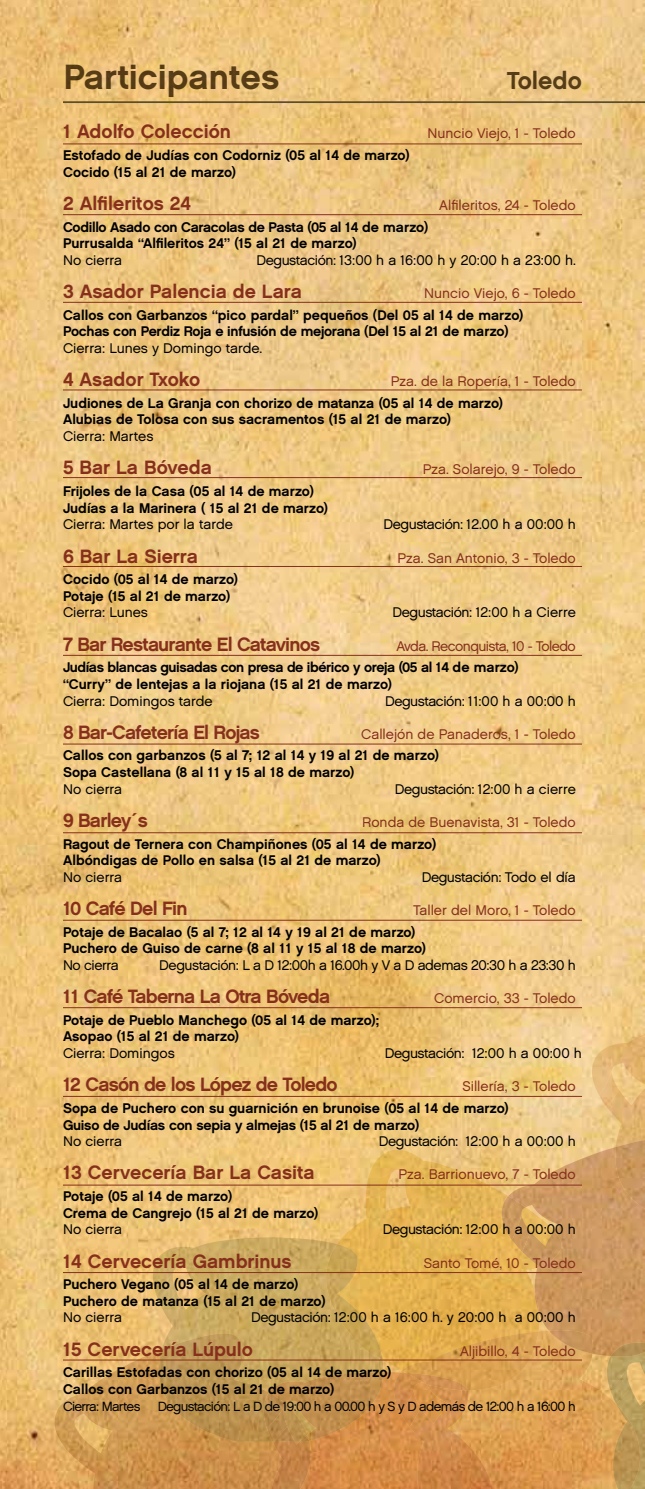
<style>
.page{position:relative;width:645px;height:1489px;background:#fff}
.page>*{position:absolute;margin:0;border:0;box-sizing:border-box;transform-origin:0 0}
.t1{font:35px "Chalet New York Nineteen Sixty";color:#5c4e2c}
.t2{font:24.5px "Chalet New York Nineteen Sixty";color:#5c4e2c}
.t3{font:19.25px "Chalet New York Nineteen Sixty";letter-spacing:-.01em;color:#86301c}
.t4{font:19.25px "Chalet New York Nineteen Sixty";letter-spacing:-.04em;color:#86301c}
.t5{font:14px/16.6px "Chalet New York Nineteen Sixty";color:#000}
.t6{font:14px "Chalet London Nineteen Sixty";letter-spacing:-.03em;color:#000}
.t7{font:14px "Chalet London Nineteen Sixty";color:#86301c}
.t8{font:14px "Chalet London Nineteen Sixty";letter-spacing:-.005em;color:#000}
.t9{font:14px/16.6px "Chalet New York Nineteen Sixty";letter-spacing:-.03em;color:#000}
.t10{font:14px "Chalet London Nineteen Sixty";letter-spacing:-.04em;color:#86301c}
.t11{font:13.3px "Chalet London Nineteen Sixty";letter-spacing:-.05em;color:#000}
</style>
<div class="page">
<img style="left:0;top:0;width:645px;height:1488px">
<svg style="left:53px;top:1011px;width:592px;height:477px;background:#deb066"></svg>
<hr style="left:63px;top:101px;width:582px;height:2px;background:#5c4e2c">
<hr style="left:63px;top:214px;width:519px;height:1px;background:#86301c">
<hr style="left:63px;top:143px;width:519px;height:1px;background:#86301c">
<hr style="left:63px;top:302px;width:519px;height:1px;background:#86301c">
<hr style="left:63px;top:389px;width:519px;height:1px;background:#86301c">
<hr style="left:63px;top:477px;width:519px;height:1px;background:#86301c">
<hr style="left:63px;top:566px;width:519px;height:1px;background:#86301c">
<hr style="left:63px;top:655px;width:519px;height:1px;background:#86301c">
<hr style="left:63px;top:743px;width:519px;height:1px;background:#86301c">
<hr style="left:63px;top:832px;width:519px;height:1px;background:#86301c">
<hr style="left:63px;top:919px;width:519px;height:1px;background:#86301c">
<hr style="left:63px;top:1007px;width:519px;height:1px;background:#86301c">
<hr style="left:63px;top:1095px;width:519px;height:1px;background:#86301c">
<hr style="left:63px;top:1184px;width:519px;height:1px;background:#86301c">
<hr style="left:63px;top:1271px;width:519px;height:1px;background:#86301c">
<hr style="left:63px;top:1359px;width:519px;height:1px;background:#86301c">
<h1 class="t1" style="left:63px;top:56px;width:218px">Participantes</h1>
<h2 class="t2" style="left:507px;top:66px;width:77px">Toledo</h2>
<h3 class="t3" style="left:63px;top:120px;width:169px">1 Adolfo Colección</h3>
<p class="t7" style="left:427px;top:125px;width:150px">Nuncio Viejo, 1 - Toledo</p>
<p class="t5" style="left:63px;top:147px;width:348px">Estofado de Judías con Codorniz (05 al 14 de marzo)<br>Cocido (15 al 21 de marzo)</p>
<h3 class="t3" style="left:63px;top:191px;width:130px">2 Alfileritos 24</h3>
<p class="t7" style="left:439px;top:196px;width:138px">Alfileritos, 24 - Toledo</p>
<p class="t5" style="left:63px;top:218px;width:367px">Codillo Asado con Caracolas de Pasta (05 al 14 de marzo)<br>Purrusalda “Alfileritos 24” (15 al 21 de marzo)</p>
<p class="t8" style="left:63px;top:251px;width:61px">No cierra</p>
<p class="t6" style="left:257px;top:251px;width:321px">Degustación: 13:00 h a 16:00 h y 20:00 h a 23:00 h.</p>
<h3 class="t3" style="left:63px;top:280px;width:241px">3 Asador Palencia de Lara</h3>
<p class="t7" style="left:424px;top:285px;width:153px">Nuncio Viejo, 6 - Toledo</p>
<p class="t5" style="left:63px;top:306px;width:462px">Callos con Garbanzos “pico pardal” pequeños (Del 05 al 14 de marzo)<br>Pochas con Perdiz Roja e infusión de mejorana (Del 15 al 21 de marzo)</p>
<p class="t8" style="left:63px;top:339px;width:201px">Cierra: Lunes y Domingo tarde.</p>
<h3 class="t3" style="left:63px;top:368px;width:139px">4 Asador Txoko</h3>
<p class="t7" style="left:391px;top:373px;width:186px">Pza. de la Ropería, 1 - Toledo</p>
<p class="t5" style="left:63px;top:394px;width:441px">Judiones de La Granja con chorizo de matanza (05 al 14 de marzo)<br>Alubias de Tolosa con sus sacramentos (15 al 21 de marzo)</p>
<p class="t8" style="left:63px;top:427px;width:92px">Cierra: Martes</p>
<h3 class="t3" style="left:63px;top:456px;width:150px">5 Bar La Bóveda</h3>
<p class="t7" style="left:423px;top:461px;width:155px">Pza. Solarejo, 9 - Toledo</p>
<p class="t5" style="left:63px;top:482px;width:267px">Frijoles de la Casa (05 al 14 de marzo)<br>Judías a la Marinera ( 15 al 21 de marzo)</p>
<p class="t8" style="left:63px;top:516px;width:171px">Cierra: Martes por la tarde</p>
<p class="t6" style="left:384px;top:516px;width:194px">Degustación: 12.00 h a 00:00 h</p>
<h3 class="t3" style="left:63px;top:544px;width:137px">6 Bar La Sierra</h3>
<p class="t7" style="left:397px;top:549px;width:180px">Pza. San Antonio, 3 - Toledo</p>
<p class="t5" style="left:63px;top:571px;width:177px">Cocido (05 al 14 de marzo)<br>Potaje (15 al 21 de marzo)</p>
<p class="t8" style="left:63px;top:604px;width:86px">Cierra: Lunes</p>
<p class="t6" style="left:393px;top:604px;width:185px">Degustación: 12:00 h a Cierre</p>
<h3 class="t4" style="left:63px;top:632px;width:259px">7 Bar Restaurante El Catavinos</h3>
<p class="t10" style="left:396px;top:637px;width:181px">Avda. Reconquista, 10 - Toledo</p>
<p class="t9" style="left:63px;top:659px;width:457px">Judías blancas guisadas con presa de ibérico y oreja (05 al 14 de marzo) “Curry” de lentejas a la riojana (15 al 21 de marzo)</p>
<p class="t8" style="left:63px;top:692px;width:151px">Cierra: Domingos tarde</p>
<p class="t6" style="left:385px;top:692px;width:192px">Degustación: 11:00 h a 00:00 h</p>
<h3 class="t4" style="left:63px;top:720px;width:199px">8 Bar-Cafetería El Rojas</h3>
<p class="t7" style="left:361px;top:725px;width:216px">Callejón de Panaderos, 1 - Toledo</p>
<p class="t5" style="left:63px;top:747px;width:377px">Callos con garbanzos (5 al 7; 12 al 14 y 19 al 21 de marzo)<br>Sopa Castellana (8 al 11 y 15 al 18 de marzo)</p>
<p class="t8" style="left:63px;top:780px;width:61px">No cierra</p>
<p class="t6" style="left:395px;top:780px;width:182px">Degustación: 12:00 h a cierre</p>
<h3 class="t3" style="left:63px;top:808px;width:86px">9 Barley´s</h3>
<p class="t7" style="left:362px;top:813px;width:215px">Ronda de Buenavista, 31 - Toledo</p>
<p class="t5" style="left:63px;top:835px;width:375px">Ragout de Ternera con Champiñones (05 al 14 de marzo)<br>Albóndigas de Pollo en salsa (15 al 21 de marzo)</p>
<p class="t8" style="left:63px;top:868px;width:61px">No cierra</p>
<p class="t6" style="left:422px;top:868px;width:156px">Degustación: Todo el día</p>
<h3 class="t4" style="left:63px;top:896px;width:126px">10 Café Del Fin</h3>
<p class="t7" style="left:413px;top:901px;width:164px">Taller del Moro, 1 - Toledo</p>
<p class="t5" style="left:63px;top:923px;width:364px">Potaje de Bacalao (5 al 7; 12 al 14 y 19 al 21 de marzo)<br>Puchero de Guiso de carne (8 al 11 y 15 al 18 de marzo)</p>
<p class="t6" style="left:63px;top:956px;width:57px">No cierra</p>
<p class="t6" style="left:159px;top:956px;width:418px">Degustación: L a D 12:00h a 16.00h y V a D ademas 20:30 h a 23:30 h</p>
<h3 class="t4" style="left:63px;top:984px;width:269px">11 Café Taberna La Otra Bóveda</h3>
<p class="t7" style="left:434px;top:989px;width:143px">Comercio, 33 - Toledo</p>
<p class="t5" style="left:63px;top:1011px;width:318px">Potaje de Pueblo Manchego (05 al 14 de marzo);<br>Asopao (15 al 21 de marzo)</p>
<p class="t8" style="left:63px;top:1044px;width:113px">Cierra: Domingos</p>
<p class="t6" style="left:385px;top:1044px;width:199px">Degustación: 12:00 h a 00:00 h</p>
<h3 class="t4" style="left:63px;top:1072px;width:276px">12 Casón de los López de Toledo</h3>
<p class="t7" style="left:462px;top:1077px;width:115px">Sillería, 3 - Toledo</p>
<p class="t5" style="left:63px;top:1099px;width:447px">Sopa de Puchero con su guarnición en brunoise (05 al 14 de marzo)<br>Guiso de Judías con sepia y almejas (15 al 21 de marzo)</p>
<p class="t8" style="left:63px;top:1132px;width:61px">No cierra</p>
<p class="t6" style="left:379px;top:1132px;width:199px">Degustación: 12:00 h a 00:00 h</p>
<h3 class="t3" style="left:63px;top:1160px;width:253px">13 Cervecería Bar La Casita</h3>
<p class="t7" style="left:398px;top:1165px;width:179px">Pza. Barrionuevo, 7 - Toledo</p>
<p class="t5" style="left:63px;top:1187px;width:257px">Potaje (05 al 14 de marzo)<br>Crema de Cangrejo (15 al 21 de marzo)</p>
<p class="t8" style="left:63px;top:1220px;width:61px">No cierra</p>
<p class="t6" style="left:383px;top:1220px;width:194px">Degustación: 12:00 h a 00:00 h</p>
<h3 class="t3" style="left:63px;top:1249px;width:230px">14 Cervecería Gambrinus</h3>
<p class="t7" style="left:424px;top:1253px;width:153px">Santo Tomé, 10 - Toledo</p>
<p class="t5" style="left:63px;top:1275px;width:264px">Puchero Vegano (05 al 14 de marzo)<br>Puchero de matanza (15 al 21 de marzo)</p>
<p class="t8" style="left:63px;top:1308px;width:61px">No cierra</p>
<p class="t6" style="left:251px;top:1308px;width:326px">Degustación: 12:00 h a 16:00 h. y 20:00 h a 00:00 h</p>
<h3 class="t3" style="left:63px;top:1337px;width:191px">15 Cervecería Lúpulo</h3>
<p class="t7" style="left:460px;top:1342px;width:117px">Aljibillo, 4 - Toledo</p>
<p class="t5" style="left:63px;top:1363px;width:330px">Carillas Estofadas con chorizo (05 al 14 de marzo)<br>Callos con Garbanzos (15 al 21 de marzo)</p>
<p class="t11" style="left:63px;top:1397px;width:79px">Cierra: Martes</p>
<p class="t11" style="left:158px;top:1397px;width:420px">Degustación: L a D de 19:00 h a 00.00 h y S y D además de 12:00 h a 16:00 h</p>
</div>
